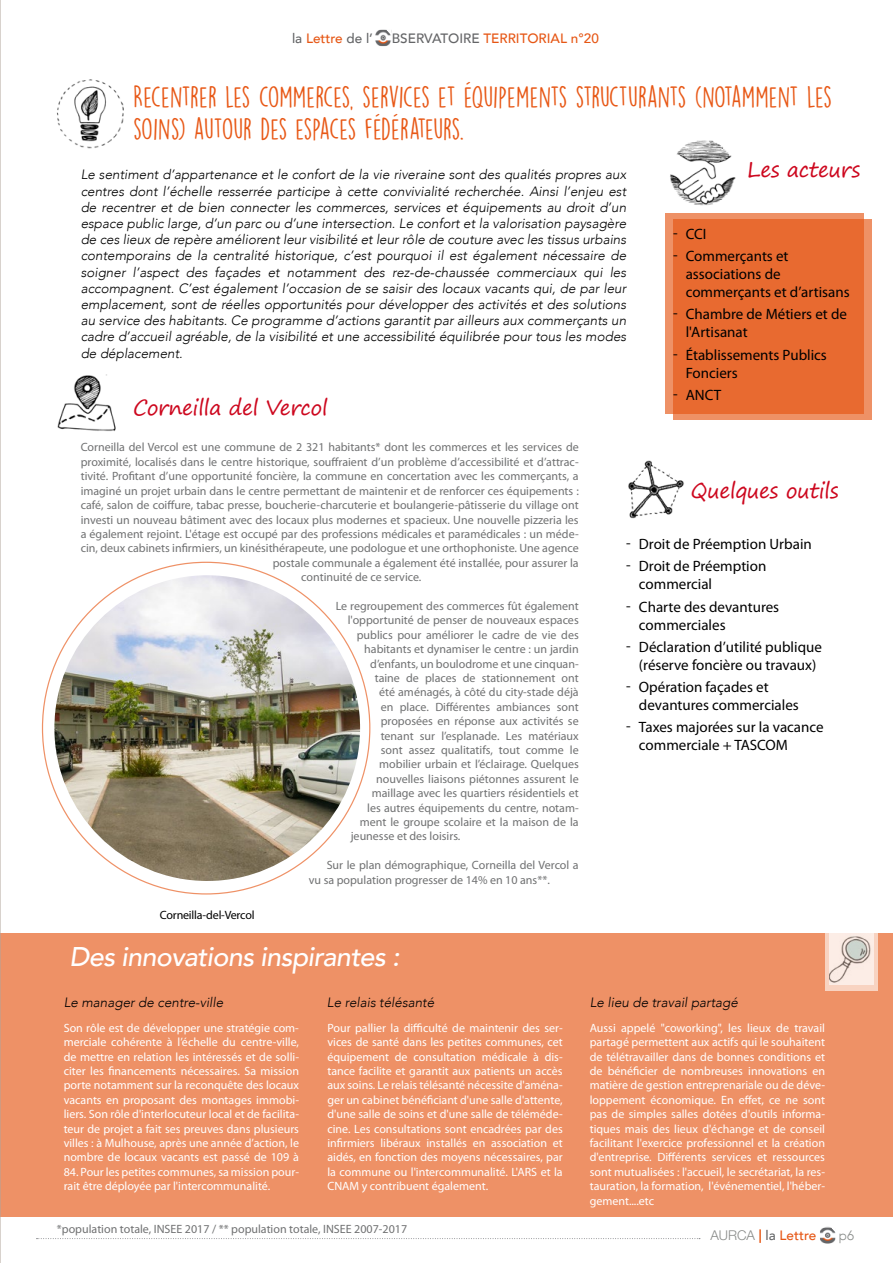
<style>
.page{position:relative;width:893px;height:1263px;background:#fff}
.page>*{position:absolute;margin:0;border:0;box-sizing:border-box;transform-origin:0 0}
.t1{font:27px/32.4px "DK Lemon Yellow Sun";letter-spacing:-.02em;color:#e85816}
.t2{font:italic 500 27px "Avenir";letter-spacing:-.025em;color:#fff}
.t3{font:21px "Segoe Print";letter-spacing:-.025em;color:#cd071e}
.t4{font:15px/22.2px "Myriad Pro";color:#000}
.t5{font:italic 300 13.5px/16.2px "Avenir";color:#000;text-align:justify}
.t6{font:500 13.5px "Avenir";color:#e65614}
.t7{font:300 13.5px "Avenir";color:#898c8a}
.t8{font:12px/14.4px "Myriad Pro";color:#707172}
.t9{font:12px/14.4px "Myriad Pro";color:#fff;text-align:justify}
.t10{font:12px "Myriad Pro";letter-spacing:-.015em;color:#000}
.s1{color:#646567}
.s2{font-family:"Helvetica Neue LT Std";font-weight:300;color:#8a8c8a}
.s3{font-family:"Helvetica Neue LT Std";font-weight:700;color:#e55613}
</style>
<div class="page">
<img style="left:821px;top:1229px;width:13px;height:13px">
<div style="left:819px;top:1227px;width:17px;height:17px;border:1px solid #fff"></div>
<svg style="left:831px;top:1227px;width:5px;height:6px"></svg>
<img style="left:376px;top:31px;width:13px;height:14px">
<div style="left:374px;top:29px;width:17px;height:18px;border:1px solid #fff"></div>
<svg style="left:387px;top:29px;width:5px;height:7px"></svg>
<svg style="left:37px;top:1238px;width:663px;height:1px"></svg>
<img style="left:54px;top:575px;width:306px;height:306px;border-radius:153px">
<svg style="left:673px;top:219px;width:199px;height:201px;background:#ed8c5f"></svg>
<svg style="left:665px;top:213px;width:198px;height:200px;background:#e86c34"></svg>
<div style="left:0;top:933px;width:893px;height:284px;background:#ee9166"></div>
<img style="left:670px;top:140px;width:66px;height:66px">
<img style="left:57px;top:79px;width:67px;height:70px">
<svg style="left:825px;top:933px;width:52px;height:58px"></svg>
<img style="left:829px;top:933px;width:44px;height:52px">
<img style="left:57px;top:374px;width:59px;height:57px">
<img style="left:628px;top:460px;width:56px;height:59px">
<hr style="left:0;top:0;width:1px;height:1263px;background:#b1a59b">
<p class="t6" style="left:292px;top:26px;width:308px"><span class="s1">la</span> Lettre <span class="s1">de l’ OBSERVATOIRE</span> TERRITORIAL n°20</p>
<h1 class="t1" style="left:133px;top:80px;width:700px">RECENTRER LES COMMERCES, SERVICES ET ÉQUIPEMENTS STRUCTURANTS (NOTAMMENT LES<br>SOINS) AUTOUR DES ESPACES FÉDÉRATEURS.</h1>
<h2 class="t3" style="left:747px;top:151px;width:115px">Les acteurs</h2>
<p class="t5" style="left:81px;top:167px;width:547px">Le sentiment d’appartenance et le confort de la vie riveraine sont des qualités propres aux centres dont l’échelle resserrée participe à cette convivialité recherchée. Ainsi l’enjeu est de recentrer et de bien connecter les commerces, services et équipements au droit d’un espace public large, d’un parc ou d’une intersection. Le confort et la valorisation paysagère de ces lieux de repère améliorent leur visibilité et leur rôle de couture avec les tissus urbains contemporains de la centralité historique, c’est pourquoi il est également nécessaire de soigner l’aspect des façades et notamment des rez-de-chaussée commerciaux qui les accompagnent. C’est également l’occasion de se saisir des locaux vacants qui, de par leur emplacement, sont de réelles opportunités pour développer des activités et des solutions au service des habitants. Ce programme d’actions garantit par ailleurs aux commerçants un cadre d’accueil agréable, de la visibilité et une accessibilité équilibrée pour tous les modes de déplacement.</p>
<p class="t4" style="left:673px;top:222px;width:117px">ű CCI<br>ű Commerçants et</p>
<p class="t4" style="left:686px;top:265px;width:165px;line-height:18px">associations de commerçants et d’artisans</p>
<p class="t4" style="left:686px;top:305px;width:163px;line-height:18px;text-indent:-13px">ű Chambre de Métiers et de l'Artisanat</p>
<p class="t4" style="left:686px;top:345px;width:143px;line-height:18px;text-indent:-13px">ű Établissements Publics<br>Fonciers</p>
<p class="t4" style="left:673px;top:383px;width:50px">ű ANCT</p>
<h2 class="t3" style="left:133px;top:389px;width:196px">Corneilla del Vercol</h2>
<p class="t8" style="left:81px;top:440px;width:500px">Corneilla del Vercol est une commune de 2 321 habitants* dont les commerces et les services de</p>
<p class="t8" style="left:81px;top:454px;width:500px">proximité, localisés dans le centre historique, souffraient d’un problème d’accessibilité et d’attrac-</p>
<p class="t8" style="left:81px;top:469px;width:499px">tivité. Profitant d’une opportunité foncière, la commune en concertation avec les commerçants, a</p>
<p class="t8" style="left:81px;top:483px;width:500px">imaginé un projet urbain dans le centre permettant de maintenir et de renforcer ces équipements :</p>
<p class="t8" style="left:81px;top:498px;width:500px">café, salon de coiffure, tabac presse, boucherie-charcuterie et boulangerie-pâtisserie du village ont</p>
<p class="t8" style="left:81px;top:512px;width:499px">investi un nouveau bâtiment avec des locaux plus modernes et spacieux. Une nouvelle pizzeria les</p>
<p class="t8" style="left:81px;top:526px;width:500px">a également rejoint. L'étage est occupé par des professions médicales et paramédicales : un méde-</p>
<p class="t8" style="left:81px;top:541px;width:499px">cin, deux cabinets infirmiers, un kinésithérapeute, une podologue et une orthophoniste. Une agence</p>
<p class="t8" style="left:273px;top:555px;width:308px">postale communale a également été installée, pour assurer la</p>
<p class="t8" style="left:301px;top:570px;width:122px">continuité de ce service.</p>
<p class="t8" style="left:336px;top:598px;width:245px">Le regroupement des commerces fût également</p>
<p class="t8" style="left:348px;top:613px;width:232px">l'opportunité de penser de nouveaux espaces</p>
<p class="t8" style="left:357px;top:627px;width:224px">publics pour améliorer le cadre de vie des</p>
<p class="t8" style="left:364px;top:642px;width:216px">habitants et dynamiser le centre : un jardin</p>
<p class="t8" style="left:370px;top:656px;width:210px">d’enfants, un boulodrome et une cinquan-</p>
<p class="t8" style="left:375px;top:670px;width:206px">taine de places de stationnement ont</p>
<p class="t8" style="left:379px;top:685px;width:201px">été aménagés, à côté du city-stade déjà</p>
<p class="t8" style="left:381px;top:699px;width:200px">en place. Différentes ambiances sont</p>
<p class="t8" style="left:381px;top:714px;width:199px">proposées en réponse aux activités se</p>
<p class="t8" style="left:381px;top:728px;width:199px">tenant sur l’esplanade. Les matériaux</p>
<p class="t8" style="left:381px;top:742px;width:199px">sont assez qualitatifs, tout comme le</p>
<p class="t8" style="left:379px;top:757px;width:201px">mobilier urbain et l’éclairage. Quelques</p>
<p class="t8" style="left:376px;top:771px;width:204px">nouvelles liaisons piétonnes assurent le</p>
<p class="t8" style="left:372px;top:786px;width:209px">maillage avec les quartiers résidentiels et</p>
<p class="t8" style="left:367px;top:800px;width:213px">les autres équipements du centre, notam-</p>
<p class="t8" style="left:360px;top:814px;width:221px">ment le groupe scolaire et la maison de la</p>
<p class="t8" style="left:351px;top:829px;width:111px">jeunesse et des loisirs.</p>
<p class="t8" style="left:309px;top:858px;width:271px;text-indent:18px">Sur le plan démographique, Corneilla del Vercol a vu sa population progresser de 14% en 10 ans**.</p>
<p class="t10" style="left:160px;top:908px;width:96px">Corneilla-del-Vercol</p>
<h1 class="t2" style="left:69px;top:941px;width:332px">Des innovations inspirantes :</h1>
<h2 class="t3" style="left:691px;top:472px;width:149px">Quelques outils</h2>
<p class="t4" style="left:626px;top:533px;width:187px">ű Droit de Préemption Urbain ű Droit de Préemption</p>
<p class="t4" style="left:626px;top:573px;width:154px;text-indent:13px">commercial<br>ű Charte des devantures</p>
<p class="t4" style="left:626px;top:613px;width:197px;text-indent:13px">commerciales<br>ű Déclaration d’utilité publique</p>
<p class="t4" style="left:626px;top:654px;width:192px;text-indent:13px">(réserve foncière ou travaux) ű Opération façades et</p>
<p class="t4" style="left:626px;top:694px;width:199px;text-indent:13px">devantures commerciales<br>ű Taxes majorées sur la vacance</p>
<p class="t4" style="left:639px;top:734px;width:151px">commerciale + TASCOM</p>
<p class="t5" style="left:64px;top:994px;width:161px">Le manager de centre-ville</p>
<p class="t5" style="left:327px;top:994px;width:109px">Le relais télésanté</p>
<p class="t5" style="left:590px;top:994px;width:150px">Le lieu de travail partagé</p>
<p class="t9" style="left:64px;top:1020px;width:237px">Son rôle est de développer une stratégie com&shy;merciale cohérente à l’échelle du centre-ville, de mettre en relation les intéressés et de solli&shy;citer les financements nécessaires. Sa mission porte notamment sur la reconquête des locaux vacants en proposant des montages immobi&shy;liers. Son rôle d'interlocuteur local et de facilita&shy;teur de projet a fait ses preuves dans plusieurs villes : à Mulhouse, après une année d’action, le nombre de locaux vacants est passé de 109 à</p>
<p class="t9" style="left:64px;top:1164px;width:237px">84. Pour les petites communes, sa mission pour&shy;rait être déployée par l'intercommunalité.</p>
<p class="t9" style="left:327px;top:1020px;width:237px">Pour pallier la difficulté de maintenir des ser&shy;vices de santé dans les petites communes, cet équipement de consultation médicale à dis&shy;tance facilite et garantit aux patients un accès aux soins. Le relais télésanté nécessite d'aména&shy;ger un cabinet bénéficiant d'une salle d'attente, d'une salle de soins et d'une salle de téléméde&shy;cine. Les consultations sont encadrées par des infirmiers libéraux installés en association et aidés, en fonction des moyens nécessaires, par la commune ou l'intercommunalité. L'ARS et la CNAM y contribuent également.</p>
<p class="t9" style="left:590px;top:1020px;width:237px">Aussi appelé "coworking", les lieux de travail partagé permettent aux actifs qui le souhaitent de télétravailler dans de bonnes conditions et de bénéficier de nombreuses innovations en matière de gestion entreprenariale ou de déve&shy;loppement économique. En effet, ce ne sont pas de simples salles dotées d'outils informa&shy;tiques mais des lieux d'échange et de conseil facilitant l'exercice professionnel et la création d'entreprise. Différents services et ressources sont mutualisées : l'accueil, le secrétariat, la res&shy;tauration, la formation, l'événementiel, l'héber&shy;gement....etc</p>
<p class="t8" style="left:57px;top:1221px;width:352px">*population totale, INSEE 2017 / ** population totale, INSEE 2007-2017</p>
<p class="t6" style="left:710px;top:1223px;width:108px"><span class="s2">AURCA</span> <span class="s3">|</span> <span class="s1">la</span> Lettre</p>
<p class="t7" style="left:839px;top:1227px;width:17px">p6</p>
</div>
